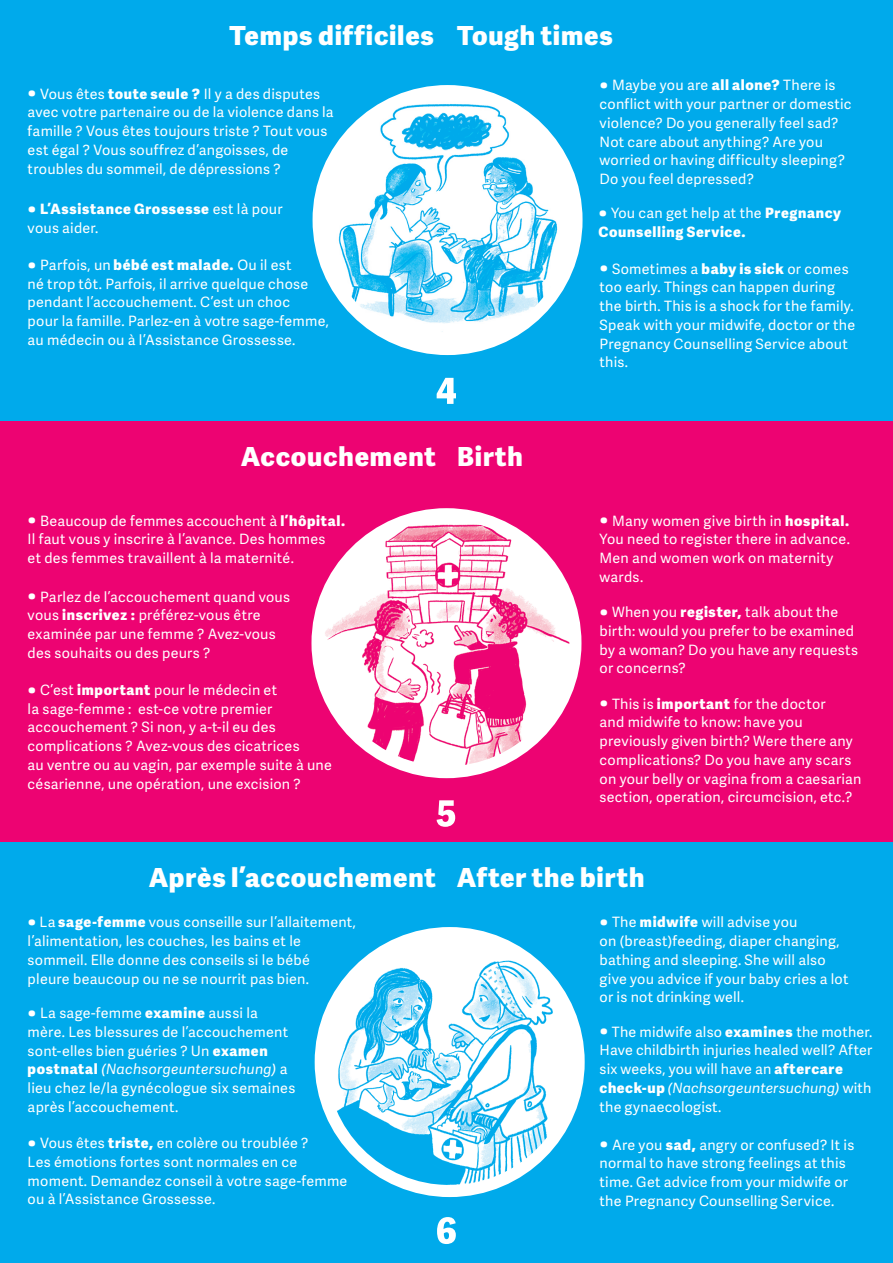
<style>
.page{position:relative;width:893px;height:1263px;background:#fff}
.page>*{position:absolute;margin:0;border:0;box-sizing:border-box;transform-origin:0 0}
.dt_Fließtext_2{font:700 37.5px "Adelle Sans ARA";color:#fff}
.dt_Überschrift{font:800 26.25px "Adelle Sans ARA";letter-spacing:.03em;color:#fff}
.dt_Fließtext_2-2{font:14.25px/18.8px "Adelle Sans ARA";letter-spacing:.02em;color:#fff}
.dt_Fließtext_2-3{font:800 14.25px/18.8px "Adelle Sans ARA";letter-spacing:.05em;color:#fff}
.s1{font-weight:800}
.s2{font-weight:400}
.s3{font-family:"Adelle Sans";font-style:italic}
</style>
<div class="page">
<div style="left:0;top:842px;width:893px;height:421px;background:#00aaeb"></div>
<div style="left:0;top:0;width:893px;height:421px;background:#00aaeb"></div>
<div style="left:0;top:421px;width:893px;height:421px;background:#ed0372"></div>
<img style="left:324px;top:514px;width:250px;height:252px">
<div style="left:311px;top:508px;width:270px;height:270px;border:12px solid #fff;border-radius:50%"></div>
<img style="left:319px;top:91px;width:258px;height:258px;border-radius:129px">
<div style="left:313px;top:85px;width:270px;height:270px;border:12px solid #fff;border-radius:50%"></div>
<img style="left:321px;top:933px;width:258px;height:252px">
<div style="left:315px;top:927px;width:270px;height:270px;border:12px solid #fff;border-radius:50%"></div>
<svg style="left:437px;top:800px;width:18px;height:27px"></svg>
<svg style="left:437px;top:1217px;width:19px;height:27px"></svg>
<svg style="left:437px;top:378px;width:19px;height:26px"></svg>
<p class="dt_Überschrift" style="left:230px;top:18px;width:206px">Temps difficiles</p>
<p class="dt_Fließtext_2-2" style="left:28px;top:86px;width:308px;text-indent:12px">Vous êtes <span class="s1">toute seule ?</span> Il y a des disputes avec votre partenaire ou de la violence dans la famille ? Vous êtes toujours triste ? Tout vous est égal ? Vous souffrez d’angoisses, de troubles du sommeil, de dépressions ?</p>
<p class="dt_Fließtext_2" style="left:28px;top:69px;width:10px">·</p>
<p class="dt_Fließtext_2-3" style="left:28px;top:201px;width:256px;text-indent:12px">L’Assistance Grossesse <span class="s2">est là pour vous aider.</span></p>
<p class="dt_Fließtext_2" style="left:28px;top:184px;width:10px">·</p>
<p class="dt_Fließtext_2-2" style="left:28px;top:257px;width:303px;text-indent:12px">Parfois, un <span class="s1">bébé est malade.</span> Ou il est<br>né trop tôt. Parfois, il arrive quelque chose pendant l’accouchement. C’est un choc<br>pour la famille. Parlez-en à votre sage-femme, au médecin ou à l’Assistance Grossesse.</p>
<p class="dt_Fließtext_2" style="left:28px;top:240px;width:10px">·</p>
<p class="dt_Überschrift" style="left:457px;top:18px;width:157px">Tough times</p>
<p class="dt_Fließtext_2" style="left:600px;top:61px;width:10px">·</p>
<p class="dt_Fließtext_2-2" style="left:600px;top:77px;width:254px;text-indent:12px">Maybe you are <span class="s1">all alone?</span> There is conflict with your partner or domestic violence? Do you generally feel sad?<br>Not care about anything? Are you worried or having difficulty sleeping?<br>Do you feel depressed?</p>
<p class="dt_Fließtext_2" style="left:598px;top:188px;width:10px">·</p>
<p class="dt_Fließtext_2-3" style="left:598px;top:205px;width:244px;text-indent:12px"><span class="s2">You can get help at the</span> Pregnancy<br>Counselling Service.</p>
<p class="dt_Fließtext_2" style="left:600px;top:244px;width:10px">·</p>
<p class="dt_Fließtext_2-2" style="left:600px;top:261px;width:257px;text-indent:12px">Sometimes a <span class="s1">baby is sick</span> or comes too early. Things can happen during the birth. This is a shock for the family.<br>Speak with your midwife, doctor or the<br>Pregnancy Counselling Service about this.</p>
<p class="dt_Überschrift" style="left:241px;top:439px;width:196px">Accouchement</p>
<p class="dt_Fließtext_2" style="left:28px;top:496px;width:10px">·</p>
<p class="dt_Fließtext_2-2" style="left:40px;top:513px;width:307px">Beaucoup de femmes accouchent à <span class="s1">l’hôpital.</span></p>
<p class="dt_Fließtext_2-2" style="left:28px;top:531px;width:299px">Il faut vous y inscrire à l’avance. Des hommes et des femmes travaillent à la maternité.</p>
<p class="dt_Fließtext_2-2" style="left:28px;top:588px;width:264px;text-indent:12px">Parlez de l’accouchement quand vous vous <span class="s1">inscrivez :</span> préférez-vous être examinée par une femme ? Avez-vous des souhaits ou des peurs ?</p>
<p class="dt_Fließtext_2" style="left:28px;top:572px;width:10px">·</p>
<p class="dt_Fließtext_2-2" style="left:28px;top:682px;width:306px;text-indent:12px">C’est <span class="s1">important</span> pour le médecin et<br>la sage-femme : est-ce votre premier accouchement ? Si non, y a-t-il eu des complications ? Avez-vous des cicatrices<br>au ventre ou au vagin, par exemple suite à une césarienne, une opération, une excision ?</p>
<p class="dt_Fließtext_2" style="left:28px;top:665px;width:10px">·</p>
<p class="dt_Überschrift" style="left:457px;top:439px;width:67px">Birth</p>
<p class="dt_Fließtext_2" style="left:600px;top:496px;width:10px">·</p>
<p class="dt_Fließtext_2-2" style="left:612px;top:513px;width:239px">Many women give birth in <span class="s1">hospital.</span></p>
<p class="dt_Fließtext_2-2" style="left:600px;top:531px;width:252px">You need to register there in advance.<br>Men and women work on maternity wards.</p>
<p class="dt_Fließtext_2" style="left:600px;top:587px;width:10px">·</p>
<p class="dt_Fließtext_2-2" style="left:600px;top:604px;width:260px;text-indent:12px">When you <span class="s1">register,</span> talk about the birth: would you prefer to be examined by a woman? Do you have any requests or concerns?</p>
<p class="dt_Fließtext_2" style="left:600px;top:679px;width:10px">·</p>
<p class="dt_Fließtext_2-2" style="left:600px;top:695px;width:263px;text-indent:12px">This is <span class="s1">important</span> for the doctor<br>and midwife to know: have you previously given birth? Were there any complications? Do you have any scars on your belly or vagina from a caesarian section, operation, circumcision, etc.?</p>
<p class="dt_Überschrift" style="left:149px;top:860px;width:288px">Après l’accouchement</p>
<p class="dt_Überschrift" style="left:457px;top:860px;width:189px">After the birth</p>
<p class="dt_Fließtext_2-2" style="left:28px;top:914px;width:330px;text-indent:12px">La <span class="s1">sage-femme</span> vous conseille sur l’allaitement, l’alimentation, les couches, les bains et le sommeil. Elle donne des conseils si le bébé<br>pleure beaucoup ou ne se nourrit pas bien.</p>
<p class="dt_Fließtext_2" style="left:28px;top:988px;width:10px">·</p>
<p class="dt_Fließtext_2" style="left:28px;top:898px;width:10px">·</p>
<p class="dt_Fließtext_2-2" style="left:28px;top:1005px;width:269px;text-indent:12px">La sage-femme <span class="s1">examine</span> aussi la mère. Les blessures de l’accouchement sont-elles bien guéries ? Un <span class="s1">examen postnatal</span> <span class="s3">(Nachsorgeuntersuchung)</span> a lieu chez le/la gynécologue six semaines après l’accouchement.</p>
<p class="dt_Fließtext_2" style="left:28px;top:1118px;width:10px">·</p>
<p class="dt_Fließtext_2-2" style="left:28px;top:1135px;width:321px;text-indent:12px">Vous êtes <span class="s1">triste,</span> en colère ou troublée ?<br>Les émotions fortes sont normales en ce moment. Demandez conseil à votre sage-femme ou à l’Assistance Grossesse.</p>
<p class="dt_Fließtext_2-2" style="left:600px;top:914px;width:250px;text-indent:12px">The <span class="s1">midwife</span> will advise you<br>on (breast)feeding, diaper changing, bathing and sleeping. She will also give you advice if your baby cries a lot or is not drinking well.</p>
<p class="dt_Fließtext_2" style="left:600px;top:1007px;width:10px">·</p>
<p class="dt_Fließtext_2" style="left:600px;top:898px;width:10px">·</p>
<p class="dt_Fließtext_2-2" style="left:600px;top:1024px;width:274px;text-indent:12px">The midwife also <span class="s1">examines</span> the mother.<br>Have childbirth injuries healed well? After six weeks, you will have an <span class="s1">aftercare check-up</span> <span class="s3">(Nachsorgeuntersuchung)</span> with the gynaecologist.</p>
<p class="dt_Fließtext_2" style="left:600px;top:1120px;width:10px">·</p>
<p class="dt_Fließtext_2-2" style="left:600px;top:1137px;width:256px;text-indent:12px">Are you <span class="s1">sad,</span> angry or confused? It is normal to have strong feelings at this time. Get advice from your midwife or the Pregnancy Counselling Service.</p>
</div>
